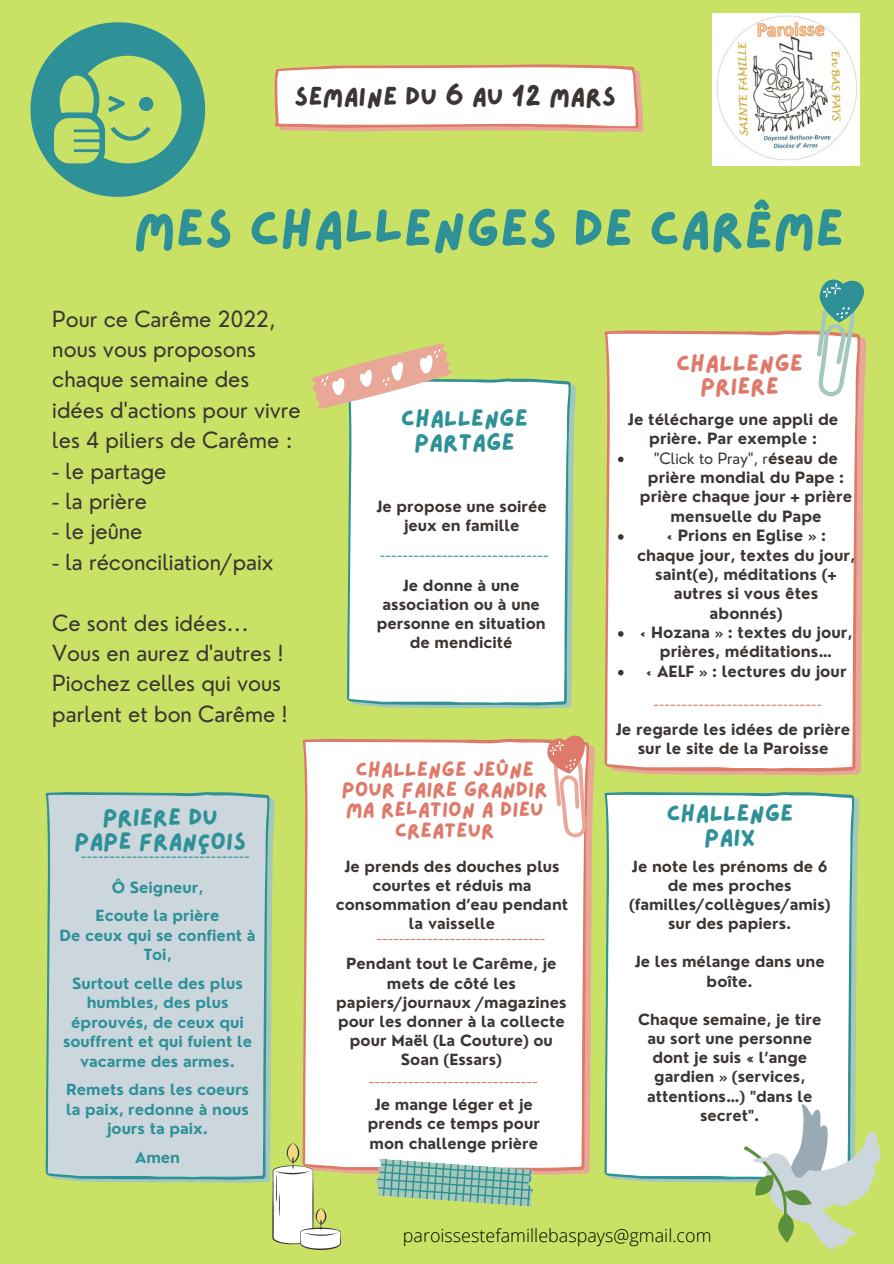
<style>
.page{position:relative;width:894px;height:1264px;background:#fff}
.page>*{position:absolute;margin:0;border:0;box-sizing:border-box;transform-origin:0 0}
.t1{font:52.95px "Lazydog";color:#2e9198}
.t2{font:26.25px "Lazydog";color:#3b3633}
.t3{font:24px/23.7px "Lazydog";color:#2e9198;text-align:center}
.t4{font:24px/23.7px "Lazydog";color:#de7a6a;text-align:center}
.t5{font:21.75px/30.5px "Nourd";color:#3b3633}
.t6{font:21px/20.2px "Lazydog";color:#de7a6a;text-align:center}
.t7{font:300 18px "Open Sans";color:#000}
.t8{font:700 15.15px/19.4px "Nourd";color:#3b3633;text-align:center}
.t9{font:700 15px/19.2px "Nourd";color:#3b3633;text-align:center}
.t10{font:700 15px/19.4px "Nourd";color:#2e9198;text-align:center}
.s1{font-weight:400}
</style>
<div class="page">
<div style="left:0;top:0;width:893px;height:1263px;background:#c9e265"></div>
<svg style="left:274px;top:64px;width:369px;height:68px"></svg>
<svg style="left:57px;top:796px;width:217px;height:386px;fill:#a5c9b6"></svg>
<div style="left:45px;top:792px;width:224px;height:387px;background:#ccd6dd"></div>
<svg style="left:341px;top:745px;width:253px;height:429px"></svg>
<div style="left:302px;top:738px;width:286px;height:433px;background:#fff"></div>
<svg style="left:362px;top:382px;width:213px;height:326px;fill:#a5c9b8"></svg>
<div style="left:347px;top:378px;width:223px;height:327px;background:#fff"></div>
<div style="left:604px;top:792px;width:250px;height:387px;background:#fff"></div>
<svg style="left:620px;top:402px;width:244px;height:373px;fill:#e9a798"></svg>
<div style="left:604px;top:330px;width:255px;height:441px;background:#fff"></div>
<svg style="left:311px;top:343px;width:142px;height:67px"></svg>
<svg style="left:81px;top:856px;width:168px;height:1px"></svg>
<svg style="left:377px;top:938px;width:167px;height:2px"></svg>
<svg style="left:369px;top:1081px;width:168px;height:2px"></svg>
<svg style="left:810px;top:279px;width:55px;height:123px"></svg>
<svg style="left:544px;top:735px;width:46px;height:106px"></svg>
<svg style="left:375px;top:1158px;width:159px;height:48px"></svg>
<svg style="left:30px;top:22px;width:175px;height:175px"></svg>
<img style="left:712px;top:14px;width:146px;height:152px">
<svg style="left:272px;top:1142px;width:69px;height:107px"></svg>
<svg style="left:729px;top:1086px;width:152px;height:164px"></svg>
<svg style="left:618px;top:456px;width:5px;height:6px"></svg>
<svg style="left:618px;top:534px;width:5px;height:5px"></svg>
<svg style="left:618px;top:631px;width:5px;height:5px"></svg>
<svg style="left:618px;top:670px;width:5px;height:5px"></svg>
<svg style="left:380px;top:555px;width:168px;height:2px"></svg>
<svg style="left:653px;top:704px;width:168px;height:1px"></svg>
<p class="t2" style="left:294px;top:84px;width:323px">SEMAINE DU 6 AU 12 MARS</p>
<p class="t1" style="left:133px;top:203px;width:711px">MES CHALLENGES DE CARÊME</p>
<p class="t5" style="left:52px;top:303px;width:250px">Pour ce Carême 2022, nous vous proposons chaque semaine des idées d'actions pour vivre les 4 piliers de Carême :</p>
<p class="t5" style="left:52px;top:455px;width:116px">- le partage</p>
<p class="t5" style="left:52px;top:485px;width:96px">- la prière</p>
<p class="t5" style="left:52px;top:516px;width:92px">- le jeûne</p>
<p class="t5" style="left:52px;top:546px;width:223px">- la réconciliation/paix</p>
<p class="t5" style="left:52px;top:607px;width:236px">Ce sont des idées...<br>Vous en aurez d'autres !<br>Piochez celles qui vous parlent et bon Carême !</p>
<p class="t3" style="left:102px;top:806px;width:117px">PRIERE DU</p>
<p class="t3" style="left:74px;top:830px;width:173px">PAPE FRANÇOIS</p>
<p class="t10" style="left:112px;top:877px;width:93px">Ô Seigneur,</p>
<p class="t10" style="left:96px;top:906px;width:125px">Ecoute la prière</p>
<p class="t10" style="left:59px;top:925px;width:198px">De ceux qui se confient à<br>Toi,</p>
<p class="t10" style="left:63px;top:973px;width:190px">Surtout celle des plus humbles, des plus éprouvés, de ceux qui souffrent et qui fuient le vacarme des armes.</p>
<p class="t10" style="left:66px;top:1080px;width:184px">Remets dans les coeurs la paix, redonne à nous jours ta paix.</p>
<p class="t10" style="left:135px;top:1147px;width:47px">Amen</p>
<p class="t3" style="left:401px;top:407px;width:128px">CHALLENGE<br>PARTAGE</p>
<p class="t9" style="left:376px;top:497px;width:172px">Je propose une soirée jeux en famille</p>
<p class="t9" style="left:376px;top:575px;width:170px">Je donne à une association ou à une personne en situation de mendicité</p>
<p class="t6" style="left:341px;top:759px;width:207px">CHALLENGE JEÛNE<br>POUR FAIRE GRANDIR<br>MA RELATION A DIEU<br>CREATEUR</p>
<p class="t9" style="left:336px;top:856px;width:234px">Je prends des douches plus courtes et réduis ma consommation d’eau pendant la vaisselle</p>
<p class="t9" style="left:336px;top:954px;width:232px">Pendant tout le Carême, je mets de côté les papiers/journaux /magazines pour les donner à la collecte pour Maël (La Couture) ou<br>Soan (Essars)</p>
<p class="t9" style="left:368px;top:1094px;width:173px">Je mange léger et je prends ce temps pour mon challenge prière</p>
<p class="t4" style="left:675px;top:352px;width:128px">CHALLENGE<br>PRIERE</p>
<p class="t8" style="left:627px;top:409px;width:212px">Je télécharge une appli de prière. Par exemple :</p>
<p class="t8" style="left:639px;top:448px;width:214px"><span class="s1">"Click to Pray", r</span>éseau de prière mondial du Pape : prière chaque jour + prière mensuelle du Pape</p>
<p class="t8" style="left:636px;top:526px;width:219px"><span class="s1">«</span> Prions en Eglise » : chaque jour, textes du jour, saint(e), méditations (+ autres si vous êtes abonnés)</p>
<p class="t8" style="left:639px;top:622px;width:214px"><span class="s1">«</span> Hozana » : textes du jour, prières, méditations…</p>
<p class="t8" style="left:645px;top:661px;width:202px"><span class="s1">«</span> AELF » : lectures du jour</p>
<p class="t8" style="left:615px;top:719px;width:236px">Je regarde les idées de prière sur le site de la Paroisse</p>
<p class="t3" style="left:666px;top:802px;width:128px">CHALLENGE<br>PAIX</p>
<p class="t9" style="left:628px;top:856px;width:203px">Je note les prénoms de 6 de mes proches (familles/collègues/amis) sur des papiers.</p>
<p class="t9" style="left:634px;top:952px;width:191px">Je les mélange dans une boîte.</p>
<p class="t9" style="left:638px;top:1009px;width:185px">Chaque semaine, je tire au sort une personne dont je suis « l’ange gardien » (services, attentions…) "dans le secret".</p>
<p class="t7" style="left:402px;top:1222px;width:310px">paroissestefamillebaspays@gmail.com</p>
</div>
